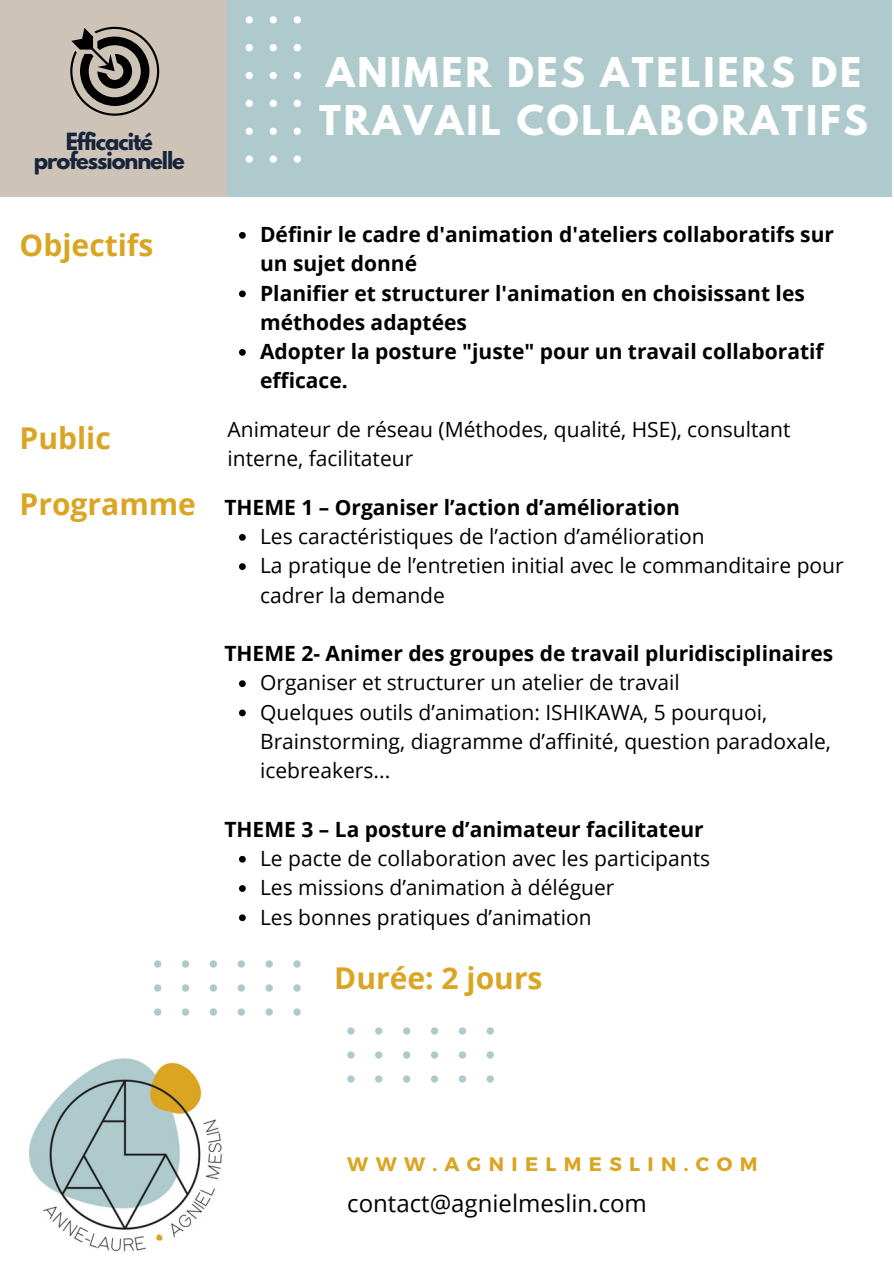
<style>
.page{position:relative;width:894px;height:1264px;background:#fff}
.page>*{position:absolute;margin:0;border:0;box-sizing:border-box;transform-origin:0 0}
.t1{font:700 36.3px/48.3px "League Spartan";letter-spacing:.075em;color:#fff}
.t2{font:700 30px "Open Sans";color:#daa523}
.t3{font:24px "Open Sans";color:#000}
.t4{font:21px/29.2px "Open Sans";color:#000}
.t5{font:700 21px/29.2px "Open Sans";color:#000}
.t6{font:700 21px/19.2px "League Spartan";letter-spacing:-.05em;color:#17243b;text-align:center}
.t7{font:700 19.5px "Montserrat";letter-spacing:.375em;color:#daa523}
</style>
<div class="page">
<div style="left:224px;top:0;width:667px;height:196px;background:#aecacc"></div>
<svg style="left:293px;top:1008px;width:7px;height:7px"></svg>
<svg style="left:265px;top:1008px;width:8px;height:7px"></svg>
<svg style="left:237px;top:1008px;width:8px;height:7px"></svg>
<svg style="left:210px;top:1008px;width:7px;height:7px"></svg>
<svg style="left:182px;top:1008px;width:7px;height:7px"></svg>
<svg style="left:154px;top:1008px;width:7px;height:7px"></svg>
<svg style="left:293px;top:984px;width:7px;height:7px"></svg>
<svg style="left:265px;top:984px;width:8px;height:7px"></svg>
<svg style="left:237px;top:984px;width:8px;height:7px"></svg>
<svg style="left:210px;top:984px;width:7px;height:7px"></svg>
<svg style="left:182px;top:984px;width:7px;height:7px"></svg>
<svg style="left:154px;top:984px;width:7px;height:7px"></svg>
<svg style="left:293px;top:960px;width:7px;height:7px"></svg>
<svg style="left:265px;top:960px;width:8px;height:7px"></svg>
<svg style="left:237px;top:960px;width:8px;height:7px"></svg>
<svg style="left:210px;top:960px;width:7px;height:7px"></svg>
<svg style="left:182px;top:960px;width:7px;height:7px"></svg>
<svg style="left:154px;top:960px;width:7px;height:7px"></svg>
<svg style="left:486px;top:1075px;width:7px;height:7px"></svg>
<svg style="left:458px;top:1075px;width:8px;height:7px"></svg>
<svg style="left:431px;top:1075px;width:7px;height:7px"></svg>
<svg style="left:403px;top:1075px;width:7px;height:7px"></svg>
<svg style="left:375px;top:1075px;width:7px;height:7px"></svg>
<svg style="left:347px;top:1075px;width:7px;height:7px"></svg>
<svg style="left:486px;top:1051px;width:7px;height:7px"></svg>
<svg style="left:458px;top:1051px;width:8px;height:7px"></svg>
<svg style="left:431px;top:1051px;width:7px;height:7px"></svg>
<svg style="left:403px;top:1051px;width:7px;height:7px"></svg>
<svg style="left:375px;top:1051px;width:7px;height:7px"></svg>
<svg style="left:347px;top:1051px;width:7px;height:7px"></svg>
<svg style="left:486px;top:1027px;width:8px;height:7px"></svg>
<svg style="left:458px;top:1027px;width:8px;height:7px"></svg>
<svg style="left:431px;top:1027px;width:7px;height:7px"></svg>
<svg style="left:403px;top:1027px;width:7px;height:7px"></svg>
<svg style="left:375px;top:1027px;width:7px;height:7px"></svg>
<svg style="left:347px;top:1027px;width:7px;height:7px"></svg>
<svg style="left:293px;top:16px;width:8px;height:7px"></svg>
<svg style="left:293px;top:44px;width:8px;height:7px"></svg>
<svg style="left:293px;top:72px;width:8px;height:7px"></svg>
<svg style="left:293px;top:100px;width:8px;height:7px"></svg>
<svg style="left:293px;top:128px;width:8px;height:7px"></svg>
<svg style="left:293px;top:155px;width:8px;height:8px"></svg>
<svg style="left:269px;top:16px;width:8px;height:7px"></svg>
<svg style="left:269px;top:44px;width:8px;height:7px"></svg>
<svg style="left:269px;top:72px;width:8px;height:7px"></svg>
<svg style="left:269px;top:100px;width:8px;height:7px"></svg>
<svg style="left:269px;top:128px;width:8px;height:7px"></svg>
<svg style="left:269px;top:155px;width:8px;height:8px"></svg>
<svg style="left:246px;top:16px;width:7px;height:7px"></svg>
<svg style="left:246px;top:44px;width:7px;height:7px"></svg>
<svg style="left:246px;top:72px;width:7px;height:7px"></svg>
<svg style="left:246px;top:100px;width:7px;height:7px"></svg>
<svg style="left:246px;top:128px;width:7px;height:7px"></svg>
<svg style="left:246px;top:155px;width:7px;height:8px"></svg>
<img style="left:29px;top:1058px;width:193px;height:194px">
<svg style="left:239px;top:534px;width:7px;height:6px"></svg>
<svg style="left:239px;top:563px;width:7px;height:7px"></svg>
<svg style="left:239px;top:680px;width:7px;height:7px"></svg>
<svg style="left:239px;top:709px;width:7px;height:7px"></svg>
<svg style="left:239px;top:855px;width:7px;height:7px"></svg>
<svg style="left:239px;top:885px;width:7px;height:6px"></svg>
<svg style="left:239px;top:914px;width:7px;height:7px"></svg>
<svg style="left:239px;top:232px;width:7px;height:7px"></svg>
<svg style="left:239px;top:290px;width:7px;height:7px"></svg>
<svg style="left:239px;top:349px;width:7px;height:7px"></svg>
<div style="left:0;top:0;width:227px;height:196px;background:#cdc3b6"></div>
<svg style="left:70px;top:27px;width:89px;height:89px"></svg>
<p class="t6" style="left:34px;top:134px;width:152px">Efficacité professionnelle</p>
<p class="t1" style="left:319px;top:53px;width:550px">ANIMER DES ATELIERS DE<br>TRAVAIL COLLABORATIFS</p>
<p class="t2" style="left:20px;top:224px;width:135px">Objectifs</p>
<h5 class="t5" style="left:260px;top:219px;width:575px">Définir le cadre d'animation d'ateliers collaboratifs sur un sujet donné</h5>
<p class="t5" style="left:260px;top:278px;width:546px">Planifier et structurer l'animation en choisissant les méthodes adaptées</p>
<p class="t5" style="left:260px;top:336px;width:565px">Adopter la posture "juste" pour un travail collaboratif efficace.</p>
<h5 class="t2" style="left:20px;top:416px;width:93px">Public</h5>
<p class="t4" style="left:227px;top:414px;width:564px">Animateur de réseau (Méthodes, qualité, HSE), consultant interne, facilitateur</p>
<h5 class="t2" style="left:20px;top:482px;width:178px">Programme</h5>
<p class="t5" style="left:224px;top:492px;width:457px">THEME 1 – Organiser l’action d’amélioration</p>
<h1 class="t4" style="left:260px;top:521px;width:446px">Les caractéristiques de l’action d’amélioration</h1>
<p class="t4" style="left:260px;top:550px;width:585px">La pratique de l’entretien initial avec le commanditaire pour cadrer la demande</p>
<p class="t5" style="left:224px;top:638px;width:610px">THEME 2- Animer des groupes de travail pluridisciplinaires</p>
<p class="t4" style="left:260px;top:667px;width:421px">Organiser et structurer un atelier de travail</p>
<h2 class="t4" style="left:260px;top:697px;width:572px">Quelques outils d’animation: ISHIKAWA, 5 pourquoi,<br>Brainstorming, diagramme d’affinité, question paradoxale, icebreakers...</h2>
<p class="t5" style="left:224px;top:814px;width:481px">THEME 3 – La posture d’animateur facilitateur</p>
<h2 class="t4" style="left:260px;top:843px;width:451px">Le pacte de collaboration avec les participants</h2>
<h2 class="t4" style="left:260px;top:872px;width:356px">Les missions d’animation à déléguer</h2>
<h5 class="t4" style="left:260px;top:901px;width:333px">Les bonnes pratiques d’animation</h5>
<p class="t2" style="left:334px;top:956px;width:210px">Durée: 2 jours</p>
<p class="t7" style="left:347px;top:1151px;width:411px">WWW.AGNIELMESLIN.COM</p>
<p class="t3" style="left:347px;top:1186px;width:301px">contact@agnielmeslin.com</p>
</div>
